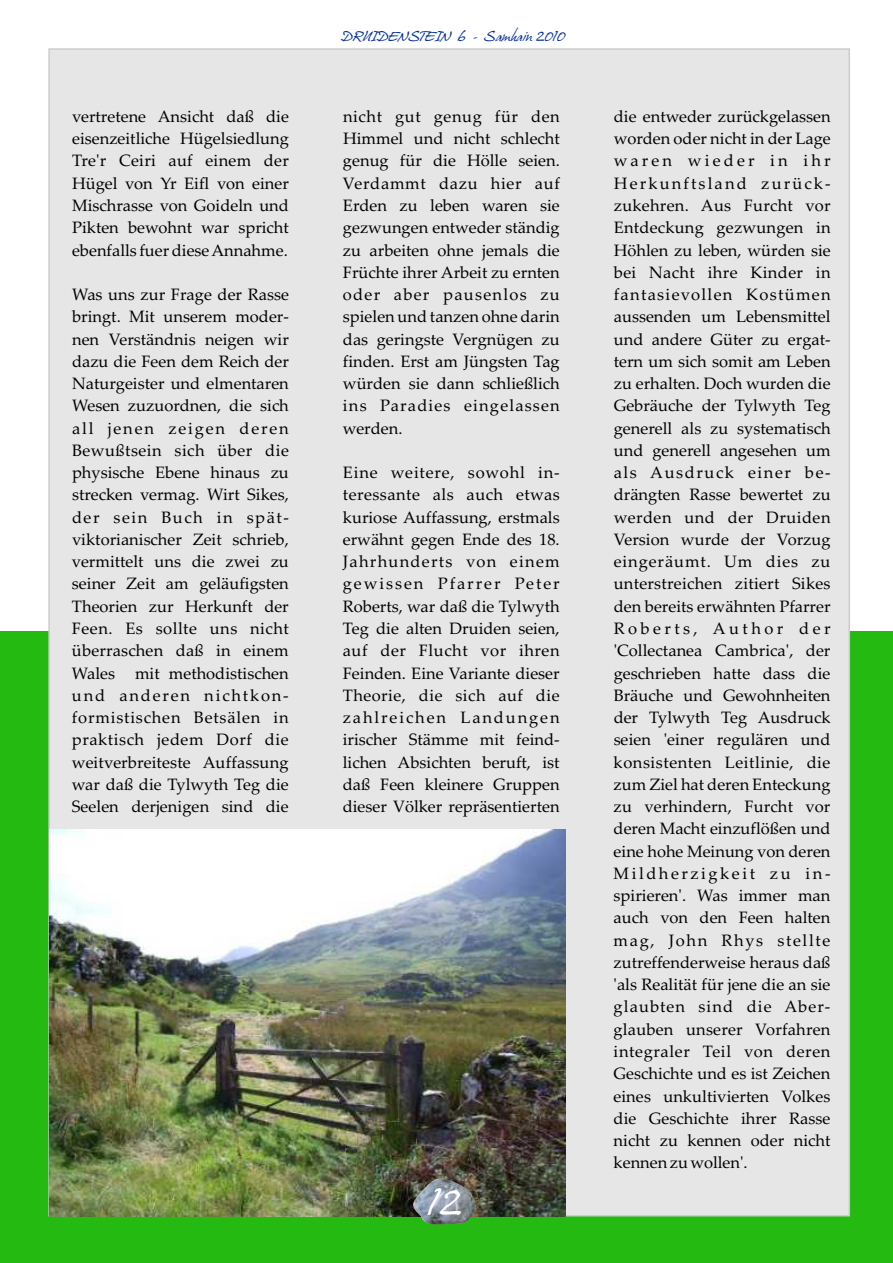
<style>
.page{position:relative;width:893px;height:1263px;background:#fff}
.page>*{position:absolute;margin:0;border:0;box-sizing:border-box;transform-origin:0 0}
.t1{font:italic 31.95px "Hans Hand";color:#fff}
.t2{font:16.5px/22.2px "Palatino Linotype";color:#000;text-align:justify}
.t3{font:16.5px "Palatino Linotype";letter-spacing:.03em;color:#000}
.t4{font:16.5px "Palatino Linotype";letter-spacing:.05em;color:#000}
.t5{font:16.5px "Palatino Linotype";letter-spacing:.035em;color:#000}
.t6{font:16.5px "Palatino Linotype";letter-spacing:.115em;color:#000}
.t7{font:16.5px "Palatino Linotype";letter-spacing:.075em;color:#000}
.t8{font:16.5px "Palatino Linotype";letter-spacing:.11em;color:#000}
.t9{font:16.5px "Palatino Linotype";letter-spacing:.095em;color:#000}
.t10{font:16.5px "Palatino Linotype";letter-spacing:.08em;color:#000}
.t11{font:16.5px "Palatino Linotype";letter-spacing:.07em;color:#000}
.t12{font:16.5px "Palatino Linotype";letter-spacing:.13em;color:#000}
.t13{font:16.5px "Palatino Linotype";letter-spacing:.025em;color:#000}
.t14{font:16.5px "Palatino Linotype";letter-spacing:.045em;color:#000}
.t15{font:16.5px "Palatino Linotype";letter-spacing:.055em;color:#000}
.t16{font:16.5px "Palatino Linotype";letter-spacing:.21em;color:#000}
.t17{font:16.5px "Palatino Linotype";letter-spacing:.195em;color:#000}
.t18{font:italic 12px "Hans Hand";color:#002e99}
</style>
<div class="page">
<div style="left:0;top:631px;width:893px;height:632px;background:#24ba12"></div>
<div style="left:48px;top:48px;width:803px;height:1169px;background:#e6e6e6"></div>
<img style="left:50px;top:829px;width:515px;height:387px">
<img style="left:413px;top:1178px;width:63px;height:46px">
<p class="t18" style="left:341px;top:29px;width:225px">DRUIDENSTEIN 6 - Samhain 2010</p>
<p class="t2" style="left:72px;top:107px;width:218px">vertretene Ansicht daß die</p>
<p class="t5" style="left:343px;top:110px;width:218px">nicht gut genug für den</p>
<p class="t2" style="left:614px;top:107px;width:218px">die entweder zurückgelassen</p>
<p class="t2" style="left:72px;top:129px;width:218px">eisenzeitliche Hügelsiedlung</p>
<p class="t2" style="left:343px;top:129px;width:218px">Himmel und nicht schlecht</p>
<p class="t2" style="left:614px;top:129px;width:218px">worden oder nicht in der Lage</p>
<p class="t2" style="left:72px;top:152px;width:218px">Tre'r Ceiri auf einem der</p>
<p class="t2" style="left:343px;top:152px;width:218px">genug für die Hölle seien.</p>
<p class="t17" style="left:614px;top:154px;width:218px">waren wieder in ihr</p>
<p class="t2" style="left:72px;top:174px;width:218px">Hügel von Yr Eifl von einer</p>
<p class="t14" style="left:343px;top:177px;width:218px">Verdammt dazu hier auf</p>
<p class="t12" style="left:614px;top:177px;width:218px">Herkunftsland zurück-</p>
<p class="t2" style="left:72px;top:196px;width:218px">Mischrasse von Goideln und</p>
<p class="t2" style="left:343px;top:196px;width:218px">Erden zu leben waren sie</p>
<p class="t2" style="left:614px;top:196px;width:218px">zukehren. Aus Furcht vor</p>
<p class="t2" style="left:72px;top:218px;width:218px">Pikten bewohnt war spricht</p>
<p class="t2" style="left:343px;top:218px;width:218px">gezwungen entweder ständig</p>
<p class="t2" style="left:614px;top:218px;width:218px">Entdeckung gezwungen in</p>
<p class="t2" style="left:72px;top:241px;width:217px">ebenfalls fuer diese Annahme.</p>
<p class="t2" style="left:343px;top:241px;width:218px">zu arbeiten ohne jemals die</p>
<p class="t2" style="left:614px;top:241px;width:218px">Höhlen zu leben, würden sie</p>
<p class="t2" style="left:343px;top:263px;width:218px">Früchte ihrer Arbeit zu ernten</p>
<p class="t13" style="left:614px;top:266px;width:218px">bei Nacht ihre Kinder in</p>
<p class="t2" style="left:72px;top:285px;width:218px">Was uns zur Frage der Rasse</p>
<p class="t7" style="left:343px;top:288px;width:218px">oder aber pausenlos zu</p>
<p class="t10" style="left:614px;top:288px;width:218px">fantasievollen Kostümen</p>
<p class="t2" style="left:72px;top:307px;width:218px">bringt. Mit unserem moder-</p>
<p class="t2" style="left:343px;top:307px;width:218px">spielen und tanzen ohne darin</p>
<p class="t2" style="left:614px;top:307px;width:218px">aussenden um Lebensmittel</p>
<p class="t2" style="left:72px;top:330px;width:218px">nen Verständnis neigen wir</p>
<p class="t2" style="left:343px;top:330px;width:218px">das geringste Vergnügen zu</p>
<p class="t2" style="left:614px;top:330px;width:218px">und andere Güter zu ergat-</p>
<p class="t2" style="left:72px;top:352px;width:218px">dazu die Feen dem Reich der</p>
<p class="t2" style="left:343px;top:352px;width:218px">finden. Erst am Jüngsten Tag</p>
<p class="t2" style="left:614px;top:352px;width:218px">tern um sich somit am Leben</p>
<p class="t2" style="left:72px;top:374px;width:218px">Naturgeister und elmentaren</p>
<p class="t2" style="left:343px;top:374px;width:218px">würden sie dann schließlich</p>
<p class="t2" style="left:614px;top:374px;width:218px">zu erhalten. Doch wurden die</p>
<p class="t2" style="left:72px;top:397px;width:218px">Wesen zuzuordnen, die sich</p>
<p class="t11" style="left:343px;top:399px;width:218px">ins Paradies eingelassen</p>
<p class="t2" style="left:614px;top:397px;width:218px">Gebräuche der Tylwyth Teg</p>
<p class="t8" style="left:72px;top:421px;width:218px">all jenen zeigen deren</p>
<p class="t2" style="left:343px;top:419px;width:61px">werden.</p>
<p class="t2" style="left:614px;top:419px;width:218px">generell als zu systematisch</p>
<p class="t3" style="left:72px;top:444px;width:218px">Bewußtsein sich über die</p>
<p class="t2" style="left:614px;top:441px;width:218px">und generell angesehen um</p>
<p class="t2" style="left:72px;top:463px;width:218px">physische Ebene hinaus zu</p>
<p class="t4" style="left:343px;top:466px;width:218px">Eine weitere, sowohl in-</p>
<p class="t9" style="left:614px;top:466px;width:218px">als Ausdruck einer be-</p>
<p class="t2" style="left:72px;top:486px;width:218px">strecken vermag. Wirt Sikes,</p>
<p class="t3" style="left:343px;top:488px;width:218px">teressante als auch etwas</p>
<p class="t2" style="left:614px;top:486px;width:218px">drängten Rasse bewertet zu</p>
<p class="t9" style="left:72px;top:511px;width:218px">der sein Buch in spät-</p>
<p class="t2" style="left:343px;top:508px;width:218px">kuriose Auffassung, erstmals</p>
<p class="t3" style="left:614px;top:511px;width:218px">werden und der Druiden</p>
<p class="t2" style="left:72px;top:530px;width:218px">viktorianischer Zeit schrieb,</p>
<p class="t2" style="left:343px;top:530px;width:218px">erwähnt gegen Ende des 18.</p>
<p class="t2" style="left:614px;top:530px;width:218px">Version wurde der Vorzug</p>
<p class="t2" style="left:72px;top:552px;width:218px">vermittelt uns die zwei zu</p>
<p class="t7" style="left:343px;top:555px;width:218px">Jahrhunderts von einem</p>
<p class="t15" style="left:614px;top:555px;width:218px">eingeräumt. Um dies zu</p>
<p class="t2" style="left:72px;top:575px;width:218px">seiner Zeit am geläufigsten</p>
<p class="t6" style="left:343px;top:577px;width:218px">gewissen Pfarrer Peter</p>
<p class="t2" style="left:614px;top:575px;width:218px">unterstreichen zitiert Sikes</p>
<p class="t2" style="left:72px;top:597px;width:218px">Theorien zur Herkunft der</p>
<p class="t2" style="left:343px;top:597px;width:218px">Roberts, war daß die Tylwyth</p>
<p class="t2" style="left:614px;top:597px;width:218px">den bereits erwähnten Pfarrer</p>
<p class="t3" style="left:72px;top:622px;width:218px">Feen. Es sollte uns nicht</p>
<p class="t2" style="left:343px;top:619px;width:218px">Teg die alten Druiden seien,</p>
<p class="t16" style="left:614px;top:622px;width:218px">Roberts, Author der</p>
<p class="t2" style="left:72px;top:641px;width:218px">überraschen daß in einem</p>
<p class="t3" style="left:343px;top:644px;width:218px">auf der Flucht vor ihren</p>
<p class="t2" style="left:614px;top:641px;width:218px">'Collectanea Cambrica', der</p>
<p class="t2" style="left:72px;top:664px;width:218px">Wales mit methodistischen</p>
<p class="t2" style="left:343px;top:664px;width:218px">Feinden. Eine Variante dieser</p>
<p class="t2" style="left:614px;top:664px;width:218px">geschrieben hatte dass die</p>
<p class="t8" style="left:72px;top:689px;width:218px">und anderen nichtkon-</p>
<p class="t3" style="left:343px;top:689px;width:218px">Theorie, die sich auf die</p>
<p class="t2" style="left:614px;top:686px;width:218px">Bräuche und Gewohnheiten</p>
<p class="t4" style="left:72px;top:711px;width:218px">formistischen Betsälen in</p>
<p class="t6" style="left:343px;top:711px;width:218px">zahlreichen Landungen</p>
<p class="t2" style="left:614px;top:708px;width:218px">der Tylwyth Teg Ausdruck</p>
<p class="t5" style="left:72px;top:733px;width:218px">praktisch jedem Dorf die</p>
<p class="t2" style="left:343px;top:730px;width:218px">irischer Stämme mit feind-</p>
<p class="t2" style="left:614px;top:730px;width:218px">seien 'einer regulären und</p>
<p class="t2" style="left:72px;top:753px;width:218px">weitverbreiteste Auffassung</p>
<p class="t2" style="left:343px;top:753px;width:218px">lichen Absichten beruft, ist</p>
<p class="t3" style="left:614px;top:755px;width:218px">konsistenten Leitlinie, die</p>
<p class="t2" style="left:72px;top:775px;width:218px">war daß die Tylwyth Teg die</p>
<p class="t2" style="left:343px;top:775px;width:218px">daß Feen kleinere Gruppen</p>
<p class="t2" style="left:614px;top:775px;width:218px">zum Ziel hat deren Enteckung</p>
<p class="t2" style="left:72px;top:797px;width:218px">Seelen derjenigen sind die</p>
<p class="t2" style="left:343px;top:797px;width:218px">dieser Völker repräsentierten</p>
<p class="t2" style="left:614px;top:797px;width:218px">zu verhindern, Furcht vor deren Macht einzuflößen und eine hohe Meinung von deren Mildherzigkeit zu in&shy;spirieren'. Was immer man auch von den Feen halten mag, John Rhys stellte zutreffenderweise heraus daß 'als Realität für jene die an sie glaubten sind die Aber&shy;glauben unserer Vorfahren integraler Teil von deren Geschichte und es ist Zeichen eines unkultivierten Volkes die Geschichte ihrer Rasse nicht zu kennen oder nicht kennen zu wollen'.</p>
<h1 class="t1" style="left:427px;top:1185px;width:36px">12</h1>
</div>
